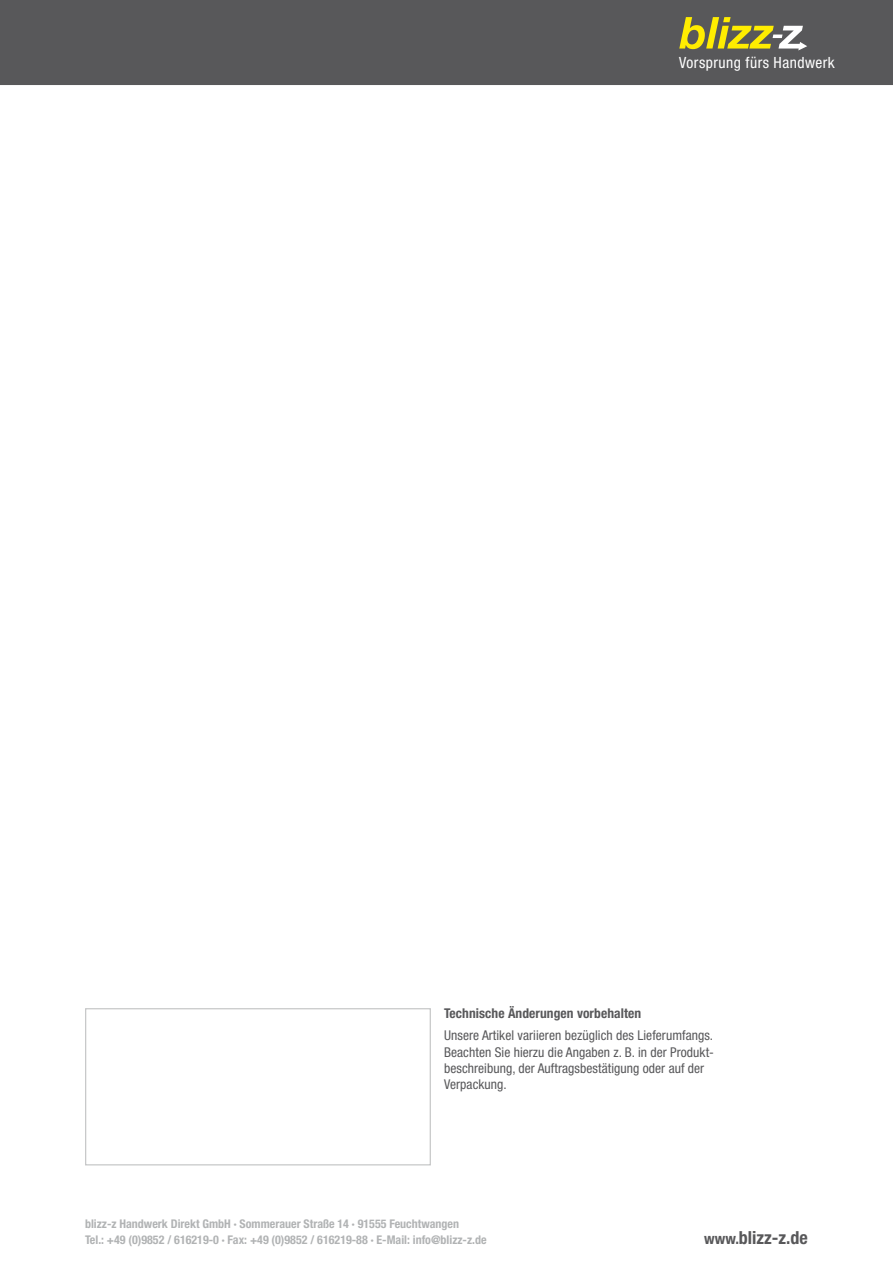
<style>
.page{position:relative;width:893px;height:1263px;background:#fff}
.page>*{position:absolute;margin:0;border:0;box-sizing:border-box;transform-origin:0 0}
.t1{font:700 condensed 18px "Helvetica Neue LT Pro";color:#58585a}
.t2{font:condensed 15.45px "Helvetica Neue LT Pro";letter-spacing:.03em;color:#fff}
.t3{font:condensed 13.5px/16.2px "Helvetica Neue LT Pro";letter-spacing:.005em;color:#58585a}
.t4{font:700 condensed 13.5px "Helvetica Neue LT Pro";letter-spacing:.005em;color:#58585a}
.t5{font:700 condensed 12px/16.5px "Helvetica Neue LT Pro";color:#b1b3b4}
.s1{font-size:15px}
</style>
<div class="page">
<div style="left:0;top:0;width:893px;height:85px;background:#58585a"></div>
<div style="left:85px;top:1008px;width:346px;height:157px;border:1px solid #c6c7c8"></div>
<svg style="left:679px;top:17px;width:128px;height:33px;background:#9c964a"></svg>
<p class="t2" style="left:679px;top:53px;width:157px">Vorsprung fürs Handwerk</p>
<p class="t4" style="left:444px;top:1005px;width:199px">Technische Änderungen vorbehalten</p>
<p class="t3" style="left:444px;top:1027px;width:271px">Unsere Artikel variieren bezüglich des Lieferumfangs.<br>Beachten Sie hierzu die Angaben z. B. in der Produkt&shy;beschreibung, der Auftragsbestätigung oder auf der Verpackung.</p>
<p class="t5" style="left:85px;top:1215px;width:403px">blizz-z Handwerk Direkt GmbH · Sommerauer Straße 14 · 91555 Feuchtwangen<br>Tel.: +49 (0)9852 / 616219-0 · Fax: +49 (0)9852 / 616219-88 · E-Mail: info@blizz-z.de</p>
<h1 class="t1" style="left:704px;top:1227px;width:105px"><span class="s1">www.</span>blizz-z.de</h1>
</div>
